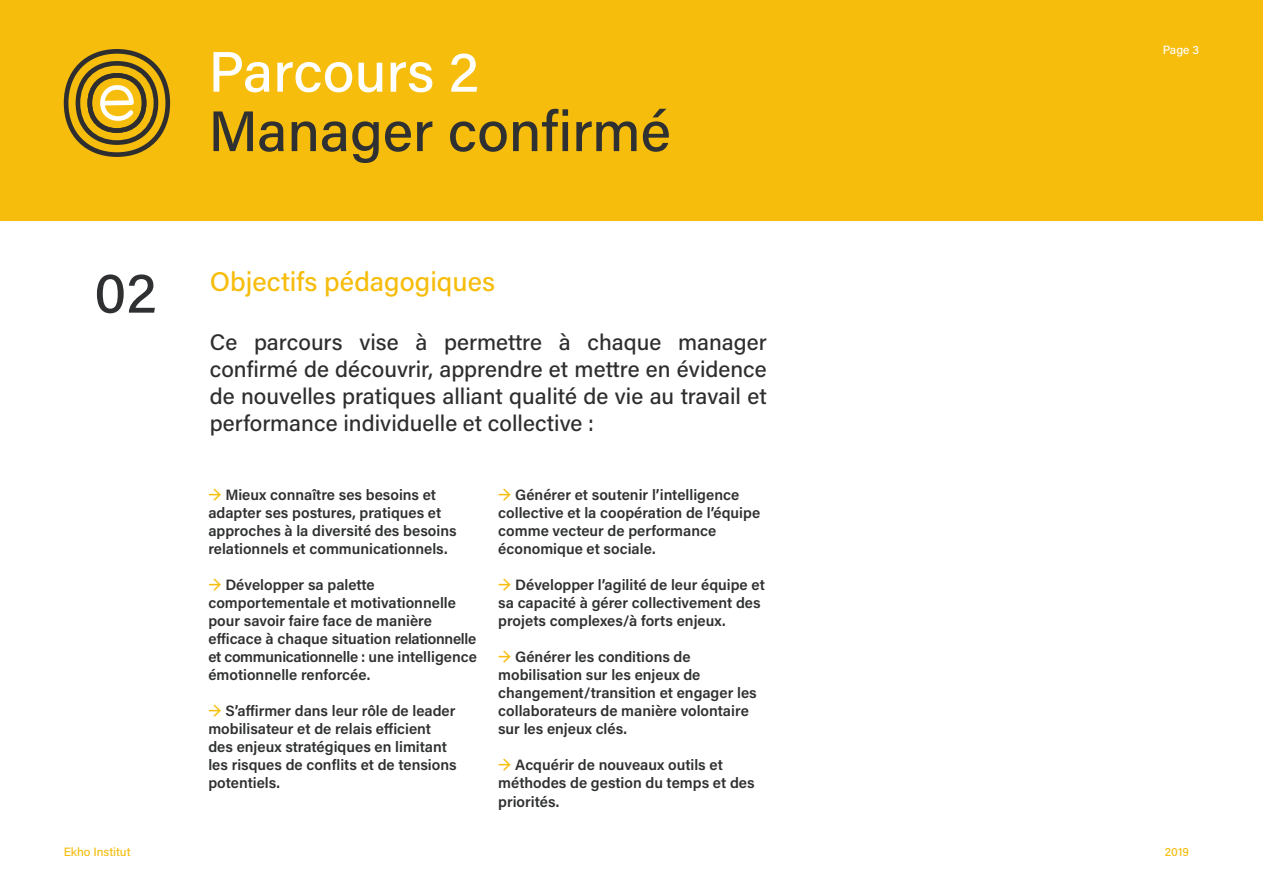
<style>
.page{position:relative;width:1263px;height:893px;background:#fff}
.page>*{position:absolute;margin:0;border:0;box-sizing:border-box;transform-origin:0 0}
.t1{font:500 57px "Acumin Pro";color:#2f3031}
.t2{font:500 57px "Acumin Pro";color:#fff}
.t3{font:500 27px "Acumin Pro";color:#f6bd0d}
.t4{font:500 22.5px/27px "Acumin Pro";color:#2e2e30;text-align:justify}
.t5{font:600 15px/18px "Acumin Pro";color:#2f3031}
.t6{font:500 12px "Acumin Pro";color:#f6bd0d}
.t7{font:500 12px "Acumin Pro";color:#fff}
.s1{color:#f6bd0d}
</style>
<div class="page">
<div style="left:0;top:0;width:1263px;height:220px;background:#f6bd0d"></div>
<svg style="left:64px;top:49px;width:106px;height:108px"></svg>
<h1 class="t1" style="left:94px;top:253px;width:64px">02</h1>
<h1 class="t2" style="left:208px;top:32px;width:272px">Parcours 2</h1>
<h1 class="t1" style="left:208px;top:92px;width:464px">Manager confirmé</h1>
<h2 class="t3" style="left:210px;top:262px;width:287px">Objectifs pédagogiques</h2>
<h3 class="t4" style="left:210px;top:328px;width:559px">Ce parcours vise à permettre à chaque manager confirmé de découvrir, apprendre et mettre en évidence de nouvelles pratiques alliant qualité de vie au travail et performance individuelle et collective :</h3>
<p class="t5" style="left:208px;top:486px;width:250px"><span class="s1">→</span> Mieux connaître ses besoins et adapter ses postures, pratiques et approches à la diversité des besoins relationnels et communicationnels.</p>
<p class="t5" style="left:208px;top:576px;width:270px"><span class="s1">→</span> Développer sa palette comportementale et motivationnelle pour savoir faire face de manière efficace à chaque situation relationnelle et communicationnelle : une intelligence émotionnelle renforcée.</p>
<p class="t5" style="left:208px;top:702px;width:250px"><span class="s1">→</span> S’affirmer dans leur rôle de leader mobilisateur et de relais efficient des enjeux stratégiques en limitant les risques de conflits et de tensions potentiels.</p>
<p class="t5" style="left:498px;top:486px;width:263px"><span class="s1">→</span> Générer et soutenir l’intelligence collective et la coopération de l’équipe comme vecteur de performance économique et sociale.</p>
<p class="t5" style="left:498px;top:576px;width:268px"><span class="s1">→</span> Développer l’agilité de leur équipe et sa capacité à gérer collectivement des projets complexes/à forts enjeux.</p>
<p class="t5" style="left:498px;top:648px;width:260px"><span class="s1">→</span> Générer les conditions de mobilisation sur les enjeux de changement/transition et engager les collaborateurs de manière volontaire sur les enjeux clés.</p>
<p class="t5" style="left:498px;top:756px;width:258px"><span class="s1">→</span> Acquérir de nouveaux outils et méthodes de gestion du temps et des priorités.</p>
<p class="t7" style="left:1163px;top:42px;width:38px">Page 3</p>
<p class="t6" style="left:64px;top:844px;width:68px">Ekho Institut</p>
<p class="t6" style="left:1165px;top:844px;width:26px">2019</p>
</div>
